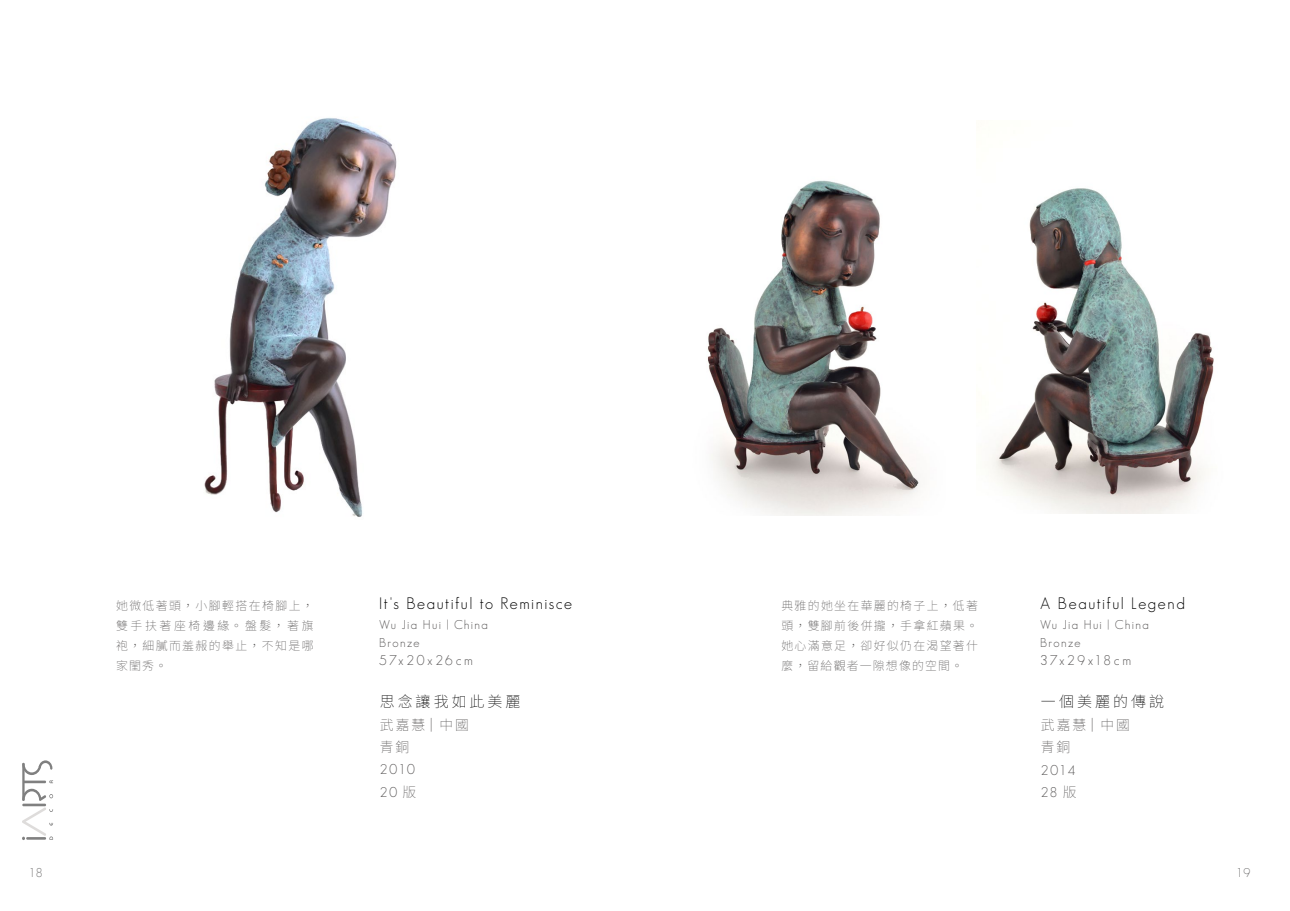
<style>
.page{position:relative;width:1290px;height:911px;background:#fff}
.page>*{position:absolute;margin:0;border:0;box-sizing:border-box;transform-origin:0 0}
.t1{font:300 16.25px "Geosans";letter-spacing:.09em;color:#000}
.t2{font:100 15px "Noto Sans TC";letter-spacing:.195em;color:#000}
.t3{font:300 13.75px/22.5px "Geosans";letter-spacing:.18em;color:#595757}
.t4{font:100 13.75px/22.5px "Noto Sans TC";letter-spacing:.145em;color:#595757}
.t5{font:300 13.75px "Geosans";letter-spacing:.205em;color:#595757}
.t6{font:300 12.5px/17.5px "Geosans";letter-spacing:.1em;color:#595757}
.t7{font:300 12.5px "Geosans";color:#727171}
.t8{font:100 11.88px/20px "Noto Sans TC";letter-spacing:.115em;color:#595757;text-align:justify}
.s1{font-family:"Noto Sans TC";font-weight:100}
</style>
<div class="page">
<hr style="left:22px;top:803px;width:24px;height:3px;background:#000">
<svg style="left:22px;top:760px;width:31px;height:41px"></svg>
<svg style="left:22px;top:807px;width:31px;height:33px"></svg>
<img style="left:991px;top:188px;width:223px;height:326px">
<img style="left:204px;top:117px;width:193px;height:400px">
<img style="left:707px;top:180px;width:213px;height:335px">
<p class="t8" style="left:116px;top:595px;width:199px">她微低著頭，小腳輕搭在椅腳上，雙手扶著座椅邊緣。盤髮，著旗袍，細膩而羞赧的舉止，不知是哪家閨秀。</p>
<h1 class="t1" style="left:379px;top:595px;width:195px">It's Beautiful to Reminisce</h1>
<h1 class="t1" style="left:1040px;top:595px;width:146px">A Beautiful Legend</h1>
<p class="t6" style="left:1040px;top:616px;width:110px">Wu Jia Hui | China<br>Bronze</p>
<p class="t3" style="left:1040px;top:649px;width:93px">37x29x18cm</p>
<p class="t8" style="left:781px;top:595px;width:198px">典雅的她坐在華麗的椅子上，低著頭，雙腳前後併攏，手拿紅蘋果。她心滿意足，卻好似仍在渴望著什麼，留給觀者一隙想像的空間。</p>
<p class="t6" style="left:379px;top:616px;width:110px">Wu Jia Hui | China<br>Bronze</p>
<p class="t5" style="left:379px;top:652px;width:95px">57x20x26cm</p>
<p class="t2" style="left:380px;top:693px;width:142px">思念讓我如此美麗</p>
<p class="t2" style="left:1041px;top:693px;width:125px">一個美麗的傳說</p>
<p class="t4" style="left:380px;top:714px;width:91px">武嘉慧｜中國青銅</p>
<p class="t3" style="left:380px;top:758px;width:38px">2010<br>20 <span class="s1">版</span></p>
<p class="t4" style="left:1041px;top:714px;width:91px">武嘉慧｜中國青銅</p>
<p class="t3" style="left:1041px;top:758px;width:37px">2014<br>28 <span class="s1">版</span></p>
<p class="t7" style="left:28px;top:865px;width:16px">18</p>
<p class="t7" style="left:1236px;top:865px;width:16px">19</p>
</div>
